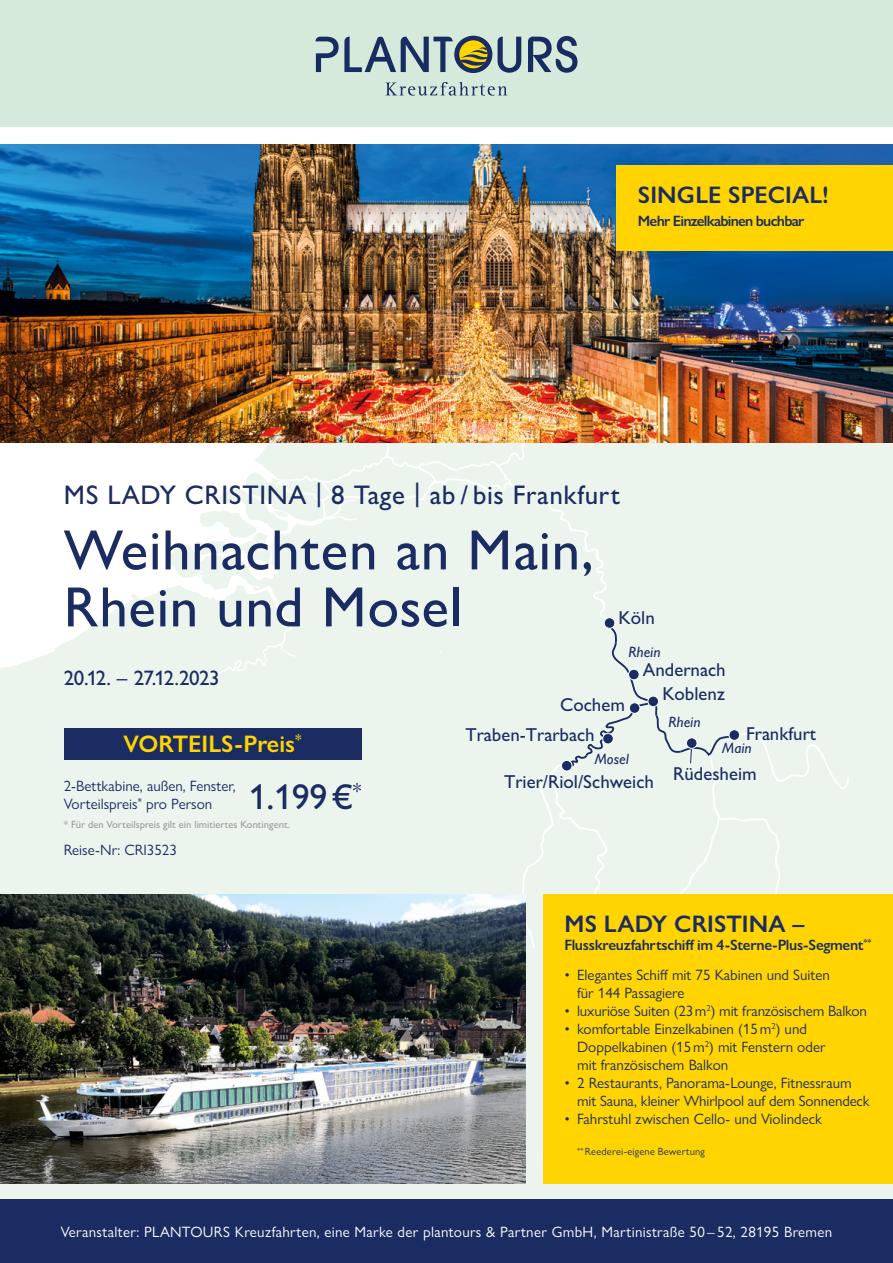
<style>
.page{position:relative;width:893px;height:1263px;background:#fff}
.page>*{position:absolute;margin:0;border:0;box-sizing:border-box;transform-origin:0 0}
.t1{font:500 57px/57px "Gill Sans Nova";letter-spacing:.01em;color:#1b2c62}
.t2{font:500 36px "Gill Sans Nova";color:#1b2c62}
.t3{font:500 27px "Gill Sans Nova";letter-spacing:.025em;color:#1b2c62}
.t4{font:600 24px "Gill Sans Nova";letter-spacing:.005em;color:#1b2c62}
.t5{font:600 24px "Gill Sans Nova";color:#ffd400}
.t6{font:500 21px "Gill Sans Nova";letter-spacing:-.025em;color:#1b2c62}
.t7{font:500 18.75px "Gill Sans Nova";color:#1b2c62}
.t8{font:15px/18px "Gill Sans Nova";color:#1b2c62}
.t9{font:15px "Gill Sans Nova";letter-spacing:.02em;color:#fff}
.t10{font:600 15px "Gill Sans Nova";letter-spacing:-.025em;color:#1b2c62}
.t11{font:600 15px "Gill Sans Nova";letter-spacing:-.05em;color:#1b2c62}
.t12{font:italic 500 15px "Gill Sans Nova";color:#1b2c62}
.t13{font:500 10.5px "Gill Sans Nova";color:#9c9c9d}
.t14{font:10.5px "Gill Sans Nova";letter-spacing:.02em;color:#1b2c62}
</style>
<div class="page">
<div style="left:0;top:667px;width:432px;height:532px;background:#ebf5ee"></div>
<div style="left:9px;top:651px;width:46px;height:243px;background:#ebf5ee"></div>
<div style="left:432px;top:736px;width:461px;height:463px;background:#ebf5ee"></div>
<div style="left:851px;top:442px;width:42px;height:294px;background:#ebf5ee"></div>
<div style="left:55px;top:144px;width:573px;height:919px;background:#ebf5ee"></div>
<svg style="left:54px;top:442px;width:78px;height:206px;background:#fbfcfb"></svg>
<svg style="left:132px;top:442px;width:719px;height:641px"></svg>
<div style="left:686px;top:737px;width:11px;height:12px;background:#1b2c62;border:1px solid #fff;border-radius:50%"></div>
<img style="left:0;top:144px;width:893px;height:298px">
<img style="left:0;top:894px;width:525px;height:289px">
<div style="left:617px;top:166px;width:276px;height:85px;background:#ffd400"></div>
<div style="left:543px;top:894px;width:350px;height:289px;background:#ffd400"></div>
<div style="left:0;top:1199px;width:893px;height:64px;background:#1b2c62"></div>
<div style="left:0;top:0;width:893px;height:127px;background:#d6eadc"></div>
<svg style="left:498px;top:37px;width:23px;height:36px"></svg>
<svg style="left:528px;top:36px;width:49px;height:37px"></svg>
<svg style="left:315px;top:36px;width:177px;height:37px"></svg>
<svg style="left:385px;top:82px;width:122px;height:14px"></svg>
<div style="left:64px;top:728px;width:297px;height:32px;background:#1b2c62"></div>
<h3 class="t4" style="left:638px;top:180px;width:193px">SINGLE SPECIAL!</h3>
<p class="t11" style="left:638px;top:211px;width:168px">Mehr Einzelkabinen buchbar</p>
<h3 class="t3" style="left:64px;top:478px;width:558px">MS LADY CRISTINA | 8 Tage | ab / bis Frankfurt</h3>
<h1 class="t1" style="left:64px;top:521px;width:532px">Weihnachten an Main,<br>Rhein und Mosel</h1>
<p class="t7" style="left:619px;top:606px;width:38px">Köln</p>
<p class="t7" style="left:643px;top:658px;width:84px">Andernach</p>
<p class="t12" style="left:628px;top:642px;width:34px">Rhein</p>
<h3 class="t6" style="left:64px;top:665px;width:157px">20.12. – 27.12.2023</h3>
<h3 class="t5" style="left:124px;top:729px;width:180px">VORTEILS-Preis<sup>*</sup></h3>
<p class="t8" style="left:64px;top:777px;width:173px">2-Bettkabine, außen, Fenster,<br>Vorteilspreis<sup>*</sup> pro Person</p>
<h2 class="t2" style="left:249px;top:775px;width:114px">1.199€<sup>*</sup></h2>
<p class="t13" style="left:64px;top:818px;width:228px">* Für den Vorteilspreis gilt ein limitiertes Kontingent.</p>
<p class="t8" style="left:64px;top:841px;width:115px">Reise-Nr: CRI3523</p>
<p class="t7" style="left:560px;top:693px;width:66px">Cochem</p>
<p class="t7" style="left:662px;top:682px;width:64px">Koblenz</p>
<p class="t12" style="left:668px;top:713px;width:34px">Rhein</p>
<p class="t7" style="left:465px;top:724px;width:131px">Traben-Trarbach</p>
<p class="t7" style="left:746px;top:722px;width:72px">Frankfurt</p>
<p class="t12" style="left:722px;top:739px;width:31px">Main</p>
<p class="t7" style="left:673px;top:762px;width:85px">Rüdesheim</p>
<p class="t12" style="left:595px;top:750px;width:36px">Mosel</p>
<p class="t7" style="left:504px;top:770px;width:151px">Trier/Riol/Schweich</p>
<h3 class="t4" style="left:564px;top:909px;width:242px">MS LADY CRISTINA –</h3>
<p class="t10" style="left:564px;top:935px;width:309px">Flusskreuzfahrtschiff im 4-Sterne-Plus-Segment<sup>**</sup></p>
<p class="t8" style="left:577px;top:966px;width:254px;text-indent:-13px">• Elegantes Schiff mit 75 Kabinen und Suiten für 144 Passagiere</p>
<p class="t8" style="left:564px;top:1002px;width:304px">• luxuriöse Suiten (23m<sup>2</sup>) mit französischem Balkon</p>
<p class="t8" style="left:577px;top:1020px;width:250px;text-indent:-13px">• komfortable Einzelkabinen (15m<sup>2</sup>) und<br>Doppelkabinen (15m<sup>2</sup>) mit Fenstern oder mit französischem Balkon</p>
<p class="t8" style="left:577px;top:1074px;width:294px;text-indent:-13px">• 2 Restaurants, Panorama-Lounge, Fitnessraum mit Sauna, kleiner Whirlpool auf dem Sonnendeck</p>
<p class="t8" style="left:564px;top:1110px;width:259px">• Fahrstuhl zwischen Cello- und Violindeck</p>
<p class="t14" style="left:577px;top:1145px;width:129px"><sup>**</sup> Reederei-eigene Bewertung</p>
<p class="t9" style="left:61px;top:1223px;width:773px">Veranstalter: PLANTOURS Kreuzfahrten, eine Marke der plantours &amp; Partner GmbH, Martinistraße 50 – 52, 28195 Bremen</p>
</div>
